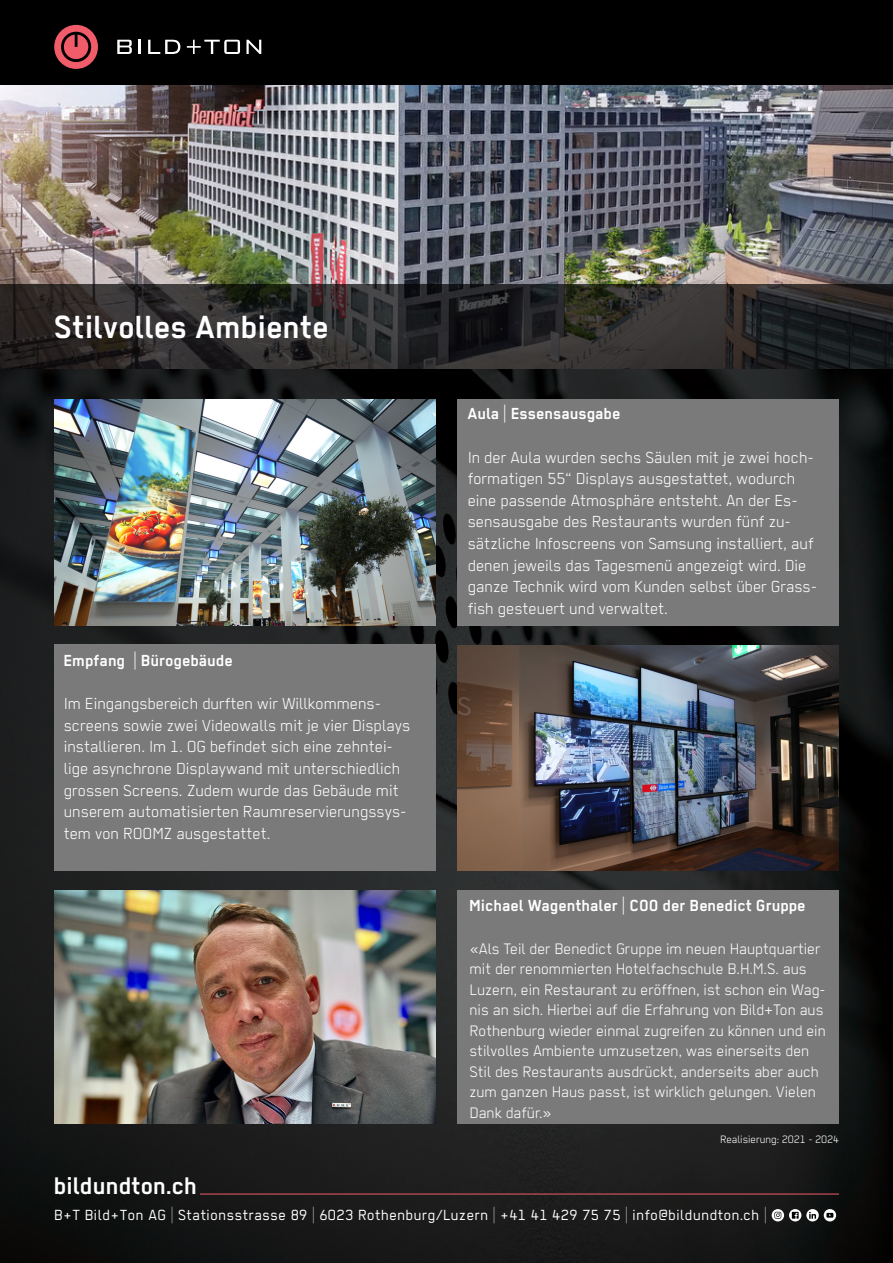
<style>
.page{position:relative;width:893px;height:1263px;background:#fff}
.page>*{position:absolute;margin:0;border:0;box-sizing:border-box;transform-origin:0 0}
.t1{font:700 36px "Regular";color:#fff}
.t2{font:700 27px "Regular";color:#fff}
.t3{font:300 18px/21.6px "Regular";color:#fff}
.t4{font:700 18px "Regular";color:#fff}
.t5{font:300 17.1px/20.5px "Regular";color:#fff}
.t6{font:16.5px "Regular";letter-spacing:.03em;color:#fff}
.t7{font:300 12px "Regular";color:#fff}
</style>
<div class="page">
<img style="left:0;top:85px;width:893px;height:200px">
<div style="left:0;top:0;width:893px;height:85px;background:#000"></div>
<img style="left:0;top:285px;width:893px;height:978px">
<img style="left:54px;top:400px;width:381px;height:225px">
<div style="left:54px;top:645px;width:381px;height:225px;background:#7a7a7a"></div>
<img style="left:54px;top:890px;width:381px;height:233px">
<div style="left:458px;top:400px;width:381px;height:225px;background:#7a7a7a"></div>
<img style="left:458px;top:645px;width:381px;height:225px">
<div style="left:458px;top:890px;width:381px;height:233px;background:#7a7a7a"></div>
<svg style="left:117px;top:40px;width:15px;height:14px"></svg>
<hr style="left:138px;top:40px;width:3px;height:14px;background:#fff">
<svg style="left:148px;top:40px;width:32px;height:14px"></svg>
<svg style="left:187px;top:40px;width:53px;height:14px"></svg>
<svg style="left:246px;top:40px;width:15px;height:14px"></svg>
<svg style="left:54px;top:25px;width:44px;height:44px"></svg>
<div style="left:64px;top:35px;width:24px;height:24px;background:#f05c69;border-radius:12px"></div>
<hr style="left:200px;top:1194px;width:639px;height:1px;background:#f05c69">
<svg style="left:824px;top:1209px;width:12px;height:12px"></svg>
<svg style="left:826px;top:1213px;width:7px;height:4px"></svg>
<svg style="left:806px;top:1209px;width:13px;height:12px"></svg>
<svg style="left:809px;top:1212px;width:7px;height:7px"></svg>
<svg style="left:772px;top:1209px;width:12px;height:12px"></svg>
<svg style="left:774px;top:1212px;width:7px;height:7px"></svg>
<svg style="left:789px;top:1209px;width:12px;height:12px"></svg>
<svg style="left:792px;top:1212px;width:7px;height:6px"></svg>
<p class="t1" style="left:54px;top:308px;width:277px">Stilvolles Ambiente</p>
<p class="t4" style="left:64px;top:651px;width:171px">Empfang | Bürogebäude</p>
<p class="t3" style="left:64px;top:693px;width:348px">Im Eingangsbereich durften wir Willkommens&shy;screens sowie zwei Videowalls mit je vier Displays installieren. Im 1. OG befindet sich eine zehntei&shy;lige asynchrone Displaywand mit unterschiedlich grossen Screens. Zudem wurde das Gebäude mit unserem automatisierten Raumreservierungssys&shy;tem von ROOMZ ausgestattet.</p>
<p class="t2" style="left:54px;top:1171px;width:145px">bildundton.ch</p>
<p class="t4" style="left:468px;top:404px;width:154px">Aula | Essensausgabe</p>
<p class="t3" style="left:468px;top:446px;width:351px">In der Aula wurden sechs Säulen mit je zwei hoch&shy;formatigen 55“ Displays ausgestattet, wodurch eine passende Atmosphäre entsteht. An der Es&shy;sensausgabe des Restaurants wurden fünf zu&shy;sätzliche Infoscreens von Samsung installiert, auf denen jeweils das Tagesmenü angezeigt wird. Die ganze Technik wird vom Kunden selbst über Grass&shy;fish gesteuert und verwaltet.</p>
<p class="t4" style="left:469px;top:896px;width:338px">Michael Wagenthaler | COO der Benedict Gruppe</p>
<p class="t5" style="left:469px;top:938px;width:358px">«Als Teil der Benedict Gruppe im neuen Hauptquartier mit der renommierten Hotelfachschule B.H.M.S. aus Luzern, ein Restaurant zu eröffnen, ist schon ein Wag&shy;nis an sich. Hierbei auf die Erfahrung von Bild+Ton aus Rothenburg wieder einmal zugreifen zu können und ein stilvolles Ambiente umzusetzen, was einerseits den Stil des Restaurants ausdrückt, anderseits aber auch zum ganzen Haus passt, ist wirklich gelungen. Vielen Dank dafür.»</p>
<p class="t7" style="left:720px;top:1133px;width:120px">Realisierung: 2021 - 2024</p>
<p class="t6" style="left:54px;top:1206px;width:714px">B+T Bild+Ton AG | Stationsstrasse 89 | 6023 Rothenburg/Luzern | +41 41 429 75 75 | info@bildundton.ch |</p>
</div>
